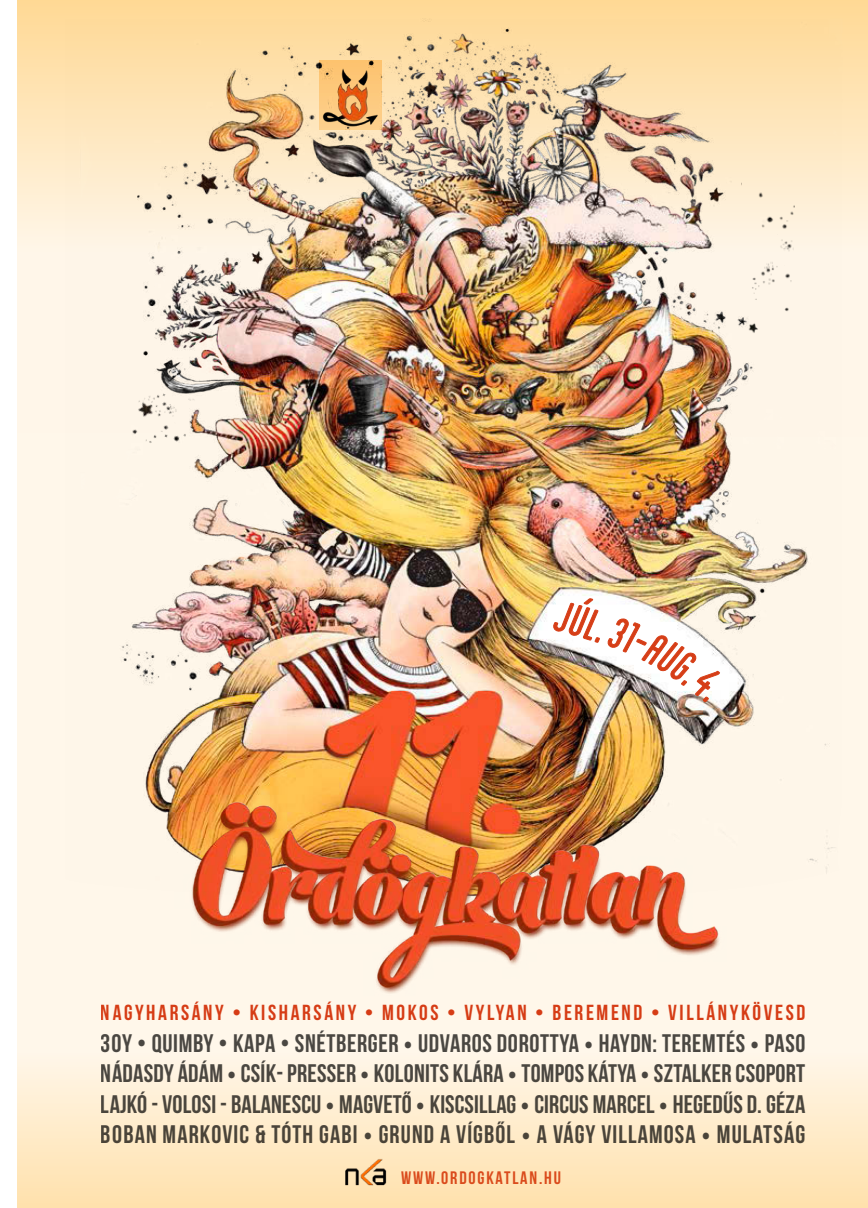
<style>
.page{position:relative;width:868px;height:1208px;background:#fff}
.page>*{position:absolute;margin:0;border:0;box-sizing:border-box;transform-origin:0 0}
.t1{font:25.35px/30.5px "Bebas Neue";letter-spacing:.045em;color:#4a4a49;text-align:justify}
.t2{font:21.75px "Bebas Neue";letter-spacing:.12em;color:#d63e17}
.t3{font:18px "Bebas Neue";letter-spacing:.1em;color:#da5428}
.s1{font-family:"Gotham Narrow";font-weight:900;font-size:19.95px}
</style>
<div class="page">
<div style="left:17px;top:0;width:850px;height:1208px;background:#fff7ea"></div>
<div style="left:17px;top:1053px;width:850px;height:155px;background:linear-gradient(to bottom,#fff6e9,#ffe1ac)"></div>
<svg style="left:17px;top:0;width:850px;height:224px;background:#fee0a9"></svg>
<img style="left:64px;top:18px;width:778px;height:855px">
<img style="left:695px;top:178px;width:100px;height:261px">
<img style="left:118px;top:378px;width:147px;height:72px">
<img style="left:174px;top:771px;width:568px;height:222px">
<img style="left:321px;top:62px;width:58px;height:66px">
<img style="left:513px;top:526px;width:259px;height:235px">
<img style="left:345px;top:1155px;width:42px;height:30px">
<svg style="left:862px;top:1181px;width:6px;height:27px"></svg>
<p class="t2" style="left:101px;top:1000px;width:705px">NAGYHARSÁNY • KISHARSÁNY • MOKOS • VYLYAN • BEREMEND • VILLÁNYKÖVESD</p>
<p class="t1" style="left:101px;top:1027px;width:705px">30Y <span class="s1">•</span> QUIMBY <span class="s1">•</span> KAPA <span class="s1">•</span> SNÉTBERGER <span class="s1">•</span> UDVAROS DOROTTYA <span class="s1">•</span> HAYDN: TEREMTÉS <span class="s1">•</span> PASO NÁDASDY ÁDÁM <span class="s1">•</span> CSÍK- PRESSER <span class="s1">•</span> KOLONITS KLÁRA <span class="s1">•</span> TOMPOS KÁTYA <span class="s1">•</span> SZTALKER CSOPORT LAJKÓ - VOLOSI - BALANESCU <span class="s1">•</span> MAGVETŐ <span class="s1">•</span> KISCSILLAG <span class="s1">•</span> CIRCUS MARCEL <span class="s1">•</span> HEGEDŰS D. GÉZA BOBAN MARKOVIC &amp; TÓTH GABI <span class="s1">•</span> GRUND A VÍGBŐL <span class="s1">•</span> A VÁGY VILLAMOSA <span class="s1">•</span> MULATSÁG</p>
<p class="t3" style="left:401px;top:1168px;width:161px">WWW.ORDOGKATLAN.HU</p>
<p class="t2" style="left:114px;top:1000px;width:705px">NAGYHARSÁNY • KISHARSÁNY • MOKOS • VYLYAN • BEREMEND • VILLÁNYKÖVESD</p>
<p class="t1" style="left:114px;top:1027px;width:705px">30Y <span class="s1">•</span> QUIMBY <span class="s1">•</span> KAPA <span class="s1">•</span> SNÉTBERGER <span class="s1">•</span> UDVAROS DOROTTYA <span class="s1">•</span> HAYDN: TEREMTÉS <span class="s1">•</span> PASO NÁDASDY ÁDÁM <span class="s1">•</span> CSÍK- PRE SER <span class="s1">•</span> KOLONITS KLÁRA <span class="s1">•</span> TOMPOS KÁTYA <span class="s1">•</span> SZTALKER CSOPORT LAJKÓ - VOLOSI - BALANESCU <span class="s1">•</span> MAGVETŐ <span class="s1">•</span> KISCSILLAG <span class="s1">•</span> CIRCUS MARCEL <span class="s1">•</span> HEGEDŰS D. GÉZA BOBAN MARKOVIC &amp; TÓTH GABI <span class="s1">•</span> GRUND A VÍGBŐL <span class="s1">•</span> A VÁGY VILLAMOSA <span class="s1">•</span> MULATSÁG</p>
<p class="t3" style="left:438px;top:1168px;width:137px">W.ORDOGKATLAN.HU</p>
</div>
